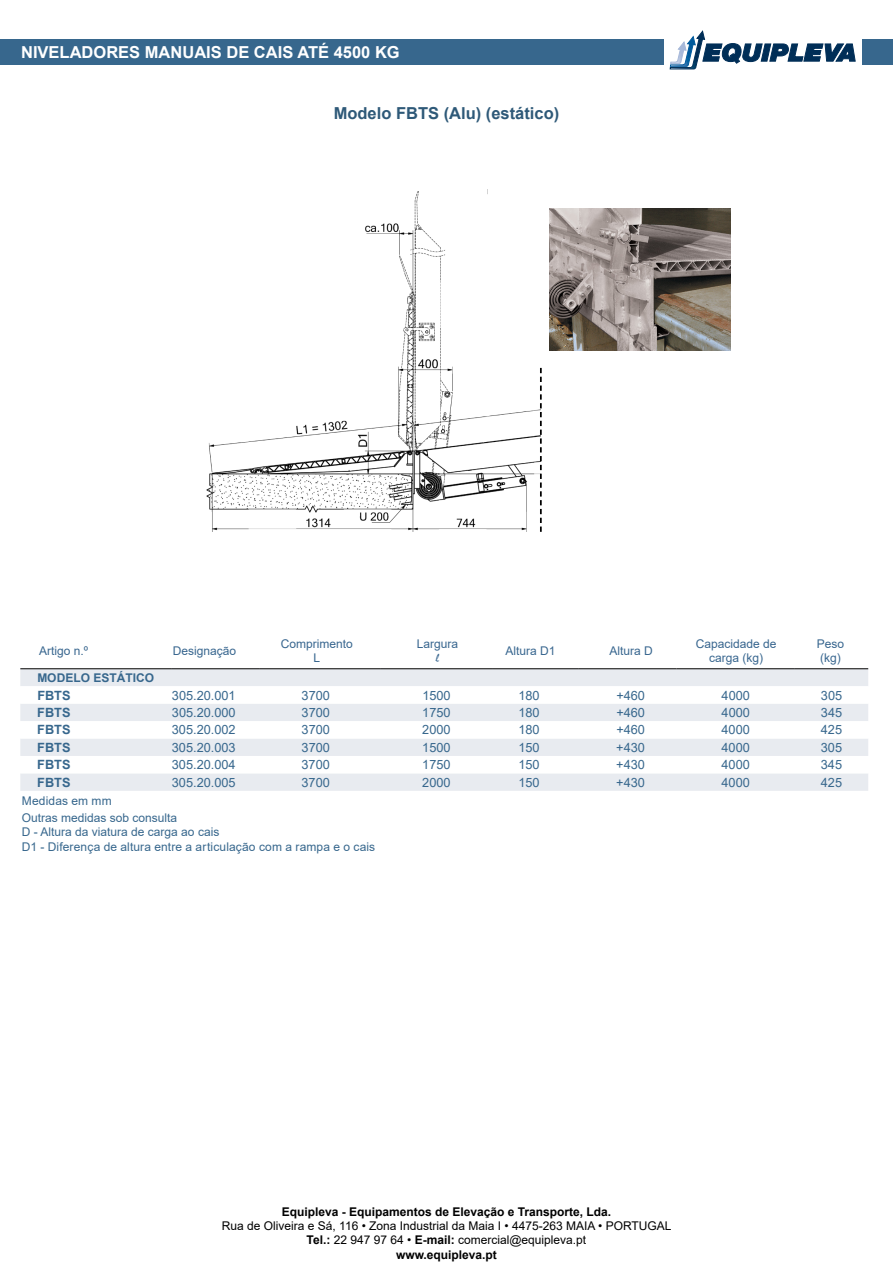
<style>
.page{position:relative;width:893px;height:1263px;background:#fff}
.page>*{position:absolute;margin:0;border:0;box-sizing:border-box;transform-origin:0 0}
.t1{font:700 16.5px "Arial";color:#fff}
.t2{font:700 16.5px "Arial";color:#2e5978}
.t3{font:12.75px "Arial";color:#37678d}
.t4{font:700 12.75px "Arial";color:#37678d}
.t5{font:12px/14.4px "Arial";color:#000;text-align:center}
.t6{font:12px/16.5px "Arial";letter-spacing:.005em;color:#37678d}
.t7{font:12px/14.4px "Arial";color:#38668f;text-align:center}
.t8{font:700 12px "Arial";color:#000}
.t9{font:700 12px "Arial";color:#37678d}
.t10{font:12px "Mistral";color:#38668f}
.s1{font-weight:700}
</style>
<div class="page">
<div style="left:0;top:39px;width:663px;height:26px;background:#37678d"></div>
<div style="left:862px;top:39px;width:31px;height:26px;background:#37678d"></div>
<svg style="left:670px;top:31px;width:186px;height:38px"></svg>
<img style="left:206px;top:190px;width:335px;height:342px">
<div style="left:20px;top:669px;width:848px;height:122px;background:#e8ebf0"></div>
<svg style="left:20px;top:686px;width:848px;height:87px"></svg>
<hr style="left:20px;top:668px;width:152px;height:1px;background:#000">
<hr style="left:172px;top:668px;width:87px;height:1px;background:#000">
<hr style="left:259px;top:668px;width:121px;height:1px;background:#000">
<hr style="left:380px;top:668px;width:113px;height:1px;background:#000">
<hr style="left:493px;top:668px;width:85px;height:1px;background:#000">
<hr style="left:578px;top:668px;width:99px;height:1px;background:#000">
<hr style="left:677px;top:668px;width:118px;height:1px;background:#000">
<hr style="left:795px;top:668px;width:73px;height:1px;background:#000">
<img style="left:550px;top:208px;width:180px;height:142px">
<svg style="left:540px;top:368px;width:2px;height:164px"></svg>
<p class="t1" style="left:21px;top:41px;width:380px">NIVELADORES MANUAIS DE CAIS ATÉ 4500 KG</p>
<p class="t2" style="left:334px;top:102px;width:227px">Modelo FBTS (Alu) (estático)</p>
<p class="t7" style="left:39px;top:643px;width:51px">Artigo n.º</p>
<p class="t7" style="left:506px;top:644px;width:52px">Altura D1</p>
<p class="t7" style="left:696px;top:636px;width:82px">Capacidade de carga (kg)</p>
<p class="t7" style="left:817px;top:636px;width:29px;text-align:left">Peso (kg)</p>
<p class="t7" style="left:173px;top:643px;width:65px">Designação</p>
<p class="t7" style="left:281px;top:636px;width:74px">Comprimento<br>L</p>
<p class="t7" style="left:610px;top:644px;width:45px">Altura D</p>
<p class="t7" style="left:417px;top:636px;width:43px">Largura</p>
<p class="t10" style="left:436px;top:651px;width:5px">l</p>
<p class="t9" style="left:37px;top:669px;width:118px">MODELO ESTÁTICO</p>
<p class="t4" style="left:37px;top:686px;width:35px">FBTS</p>
<p class="t3" style="left:172px;top:686px;width:65px">305.20.001</p>
<p class="t3" style="left:302px;top:686px;width:30px">3700</p>
<p class="t3" style="left:422px;top:686px;width:30px">1500</p>
<p class="t3" style="left:518px;top:686px;width:23px">180</p>
<p class="t3" style="left:616px;top:686px;width:30px">+460</p>
<p class="t3" style="left:722px;top:686px;width:30px">4000</p>
<p class="t3" style="left:821px;top:686px;width:23px">305</p>
<p class="t4" style="left:37px;top:703px;width:35px">FBTS</p>
<p class="t3" style="left:172px;top:704px;width:65px">305.20.000</p>
<p class="t3" style="left:302px;top:704px;width:30px">3700</p>
<p class="t3" style="left:422px;top:704px;width:30px">1750</p>
<p class="t3" style="left:518px;top:704px;width:23px">180</p>
<p class="t3" style="left:616px;top:704px;width:30px">+460</p>
<p class="t3" style="left:722px;top:704px;width:30px">4000</p>
<p class="t3" style="left:821px;top:704px;width:23px">345</p>
<p class="t4" style="left:37px;top:721px;width:35px">FBTS</p>
<p class="t3" style="left:172px;top:721px;width:65px">305.20.002</p>
<p class="t3" style="left:302px;top:721px;width:30px">3700</p>
<p class="t3" style="left:422px;top:721px;width:30px">2000</p>
<p class="t3" style="left:518px;top:721px;width:23px">180</p>
<p class="t3" style="left:616px;top:721px;width:30px">+460</p>
<p class="t3" style="left:721px;top:721px;width:30px">4000</p>
<p class="t3" style="left:821px;top:721px;width:23px">425</p>
<p class="t4" style="left:37px;top:738px;width:35px">FBTS</p>
<p class="t3" style="left:172px;top:739px;width:65px">305.20.003</p>
<p class="t3" style="left:302px;top:739px;width:30px">3700</p>
<p class="t3" style="left:422px;top:739px;width:30px">1500</p>
<p class="t3" style="left:518px;top:739px;width:23px">150</p>
<p class="t3" style="left:616px;top:739px;width:30px">+430</p>
<p class="t3" style="left:721px;top:739px;width:30px">4000</p>
<p class="t3" style="left:821px;top:739px;width:23px">305</p>
<p class="t4" style="left:37px;top:756px;width:35px">FBTS</p>
<p class="t3" style="left:172px;top:756px;width:65px">305.20.004</p>
<p class="t3" style="left:302px;top:756px;width:30px">3700</p>
<p class="t3" style="left:422px;top:756px;width:30px">1750</p>
<p class="t3" style="left:518px;top:756px;width:23px">150</p>
<p class="t3" style="left:616px;top:756px;width:30px">+430</p>
<p class="t3" style="left:721px;top:756px;width:30px">4000</p>
<p class="t3" style="left:821px;top:756px;width:23px">345</p>
<p class="t4" style="left:37px;top:773px;width:35px">FBTS</p>
<p class="t3" style="left:172px;top:773px;width:65px">305.20.005</p>
<p class="t3" style="left:302px;top:773px;width:30px">3700</p>
<p class="t3" style="left:422px;top:773px;width:30px">2000</p>
<p class="t3" style="left:518px;top:773px;width:23px">150</p>
<p class="t3" style="left:616px;top:773px;width:30px">+430</p>
<p class="t3" style="left:721px;top:773px;width:30px">4000</p>
<p class="t3" style="left:821px;top:773px;width:23px">425</p>
<p class="t6" style="left:22px;top:793px;width:157px">Medidas em mm<br>Outras medidas sob consulta</p>
<p class="t6" style="left:22px;top:825px;width:355px;line-height:14.4px">D - Altura da viatura de carga ao cais<br>D1 - Diferença de altura entre a articulação com a rampa e o cais</p>
<p class="t8" style="left:282px;top:1203px;width:331px">Equipleva - Equipamentos de Elevação e Transporte, Lda.</p>
<p class="t5" style="left:222px;top:1218px;width:451px">Rua de Oliveira e Sá, 116 • Zona Industrial da Maia I • 4475-263 MAIA • PORTUGAL<br><span class="s1">Tel.:</span> 22 947 97 64 • <span class="s1">E-mail:</span> comercial@equipleva.pt<br><span class="s1">www.equipleva.pt</span></p>
</div>
